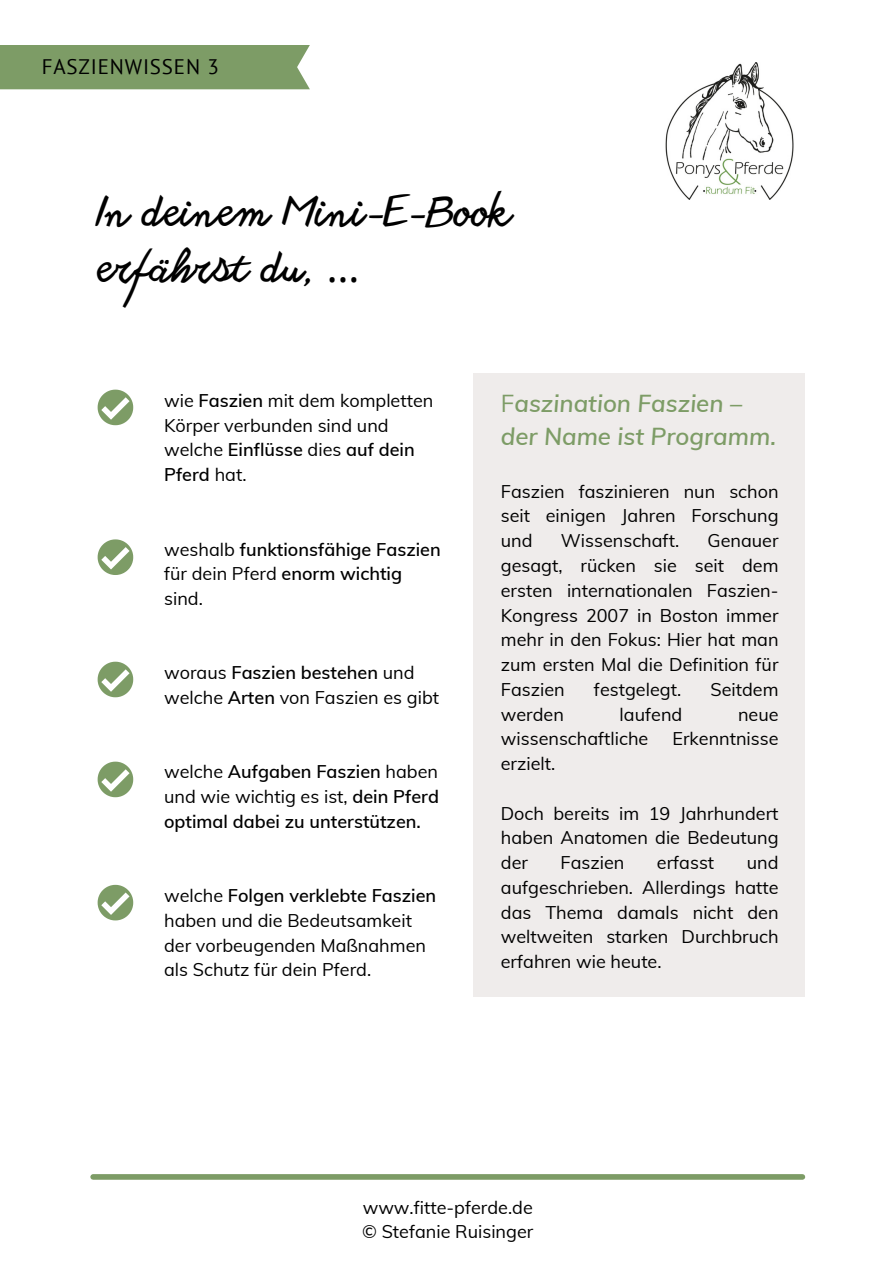
<style>
.page{position:relative;width:894px;height:1264px;background:#fff}
.page>*{position:absolute;margin:0;border:0;box-sizing:border-box;transform-origin:0 0}
.t1{font:300 40.5px/56.2px "Another Shabby";color:#000}
.t2{font:italic 600 24px/32.7px "Muli";color:#7d9c66}
.t3{font:21px "PT Sans";letter-spacing:.04em;color:#000}
.t4{font:18px/24.8px "Muli";color:#000;text-align:justify}
.t5{font:600 18px/24.8px "Muli";color:#000}
.s1{font-family:"Noto Sans Gurmukhi";font-weight:400}
.s2{font-weight:600}
.s3{font-weight:400}
.s4{font-weight:400;font-style:normal}
</style>
<div class="page">
<div style="left:93px;top:1174px;width:709px;height:5px;background:#7d9c66"></div>
<svg style="left:98px;top:389px;width:35px;height:36px"></svg>
<svg style="left:98px;top:661px;width:35px;height:36px"></svg>
<svg style="left:98px;top:539px;width:35px;height:36px"></svg>
<svg style="left:98px;top:761px;width:35px;height:36px"></svg>
<svg style="left:98px;top:884px;width:35px;height:36px"></svg>
<div style="left:472px;top:373px;width:332px;height:623px;background:#efeceb"></div>
<img style="left:665px;top:62px;width:129px;height:138px">
<div style="left:0;top:45px;width:310px;height:44px;background:#7d9c66"></div>
<p class="t3" style="left:42px;top:52px;width:179px">FASZIENWISSEN 3</p>
<p class="t1" style="left:98px;top:188px;width:416px">In deinem Mini-E-Book erfährst du, <span class="s1">…</span></p>
<p class="t4" style="left:164px;top:388px;width:271px;text-align:left">wie <span class="s2">Faszien</span> mit dem kompletten<br>Körper verbunden sind und welche <span class="s2">Einflüsse</span> dies <span class="s2">auf dein<br>Pferd</span> hat.</p>
<p class="t5" style="left:164px;top:536px;width:278px"><span class="s3">weshalb</span> funktionsfähige Faszien <span class="s3">für dein Pferd</span> enorm wichtig <span class="s3">sind.</span></p>
<p class="t5" style="left:164px;top:660px;width:252px"><span class="s3">woraus</span> Faszien bestehen <span class="s3">und</span></p>
<p class="t4" style="left:164px;top:685px;width:276px">welche <span class="s2">Arten</span> von Faszien es gibt</p>
<p class="t5" style="left:164px;top:759px;width:276px;text-align:justify"><span class="s3">welche</span> Aufgaben Faszien <span class="s3">haben und wie wichtig es ist,</span> dein Pferd optimal dabei zu unterstützen.</p>
<p class="t4" style="left:164px;top:883px;width:273px;text-align:left">welche <span class="s2">Folgen verklebte Faszien </span>haben und die Bedeutsamkeit der vorbeugenden Maßnahmen als Schutz für dein Pferd.</p>
<p class="t2" style="left:500px;top:387px;width:277px"><span class="s4">F</span>aszination Faszien – der Name ist Programm.</p>
<p class="t4" style="left:500px;top:478px;width:279px">Faszien faszinieren nun schon seit einigen Jahren Forschung und</p>
<p class="t4" style="left:560px;top:528px;width:120px">Wissenschaft.</p>
<p class="t4" style="left:500px;top:528px;width:279px;text-indent:206px">Genauer gesagt, rücken sie seit dem ersten internationalen Faszien-Kongress 2007 in Boston immer mehr in den Fokus: Hier hat man zum ersten Mal die Definition für Faszien</p>
<p class="t4" style="left:593px;top:676px;width:89px">festgelegt.</p>
<p class="t4" style="left:710px;top:676px;width:70px">Seitdem</p>
<p class="t4" style="left:500px;top:701px;width:65px">werden</p>
<p class="t4" style="left:619px;top:701px;width:64px">laufend</p>
<p class="t4" style="left:737px;top:701px;width:42px">neue</p>
<p class="t4" style="left:500px;top:726px;width:149px">wissenschaftliche</p>
<p class="t4" style="left:672px;top:726px;width:107px">Erkenntnisse</p>
<p class="t4" style="left:500px;top:751px;width:56px">erzielt.</p>
<p class="t4" style="left:500px;top:800px;width:279px">Doch bereits im 19 Jahrhundert haben Anatomen die Bedeutung der</p>
<p class="t4" style="left:560px;top:850px;width:65px">Faszien</p>
<p class="t4" style="left:656px;top:850px;width:59px">erfasst</p>
<p class="t4" style="left:500px;top:850px;width:279px;text-indent:246px">und aufgeschrieben. Allerdings hatte das Thema damals nicht den weltweiten starken Durchbruch erfahren wie heute.</p>
<h3 class="t4" style="left:362px;top:1194px;width:172px">www.fitte-pferde.de</h3>
<h1 class="t4" style="left:362px;top:1219px;width:173px">© Stefanie Ruisinger</h1>
</div>
